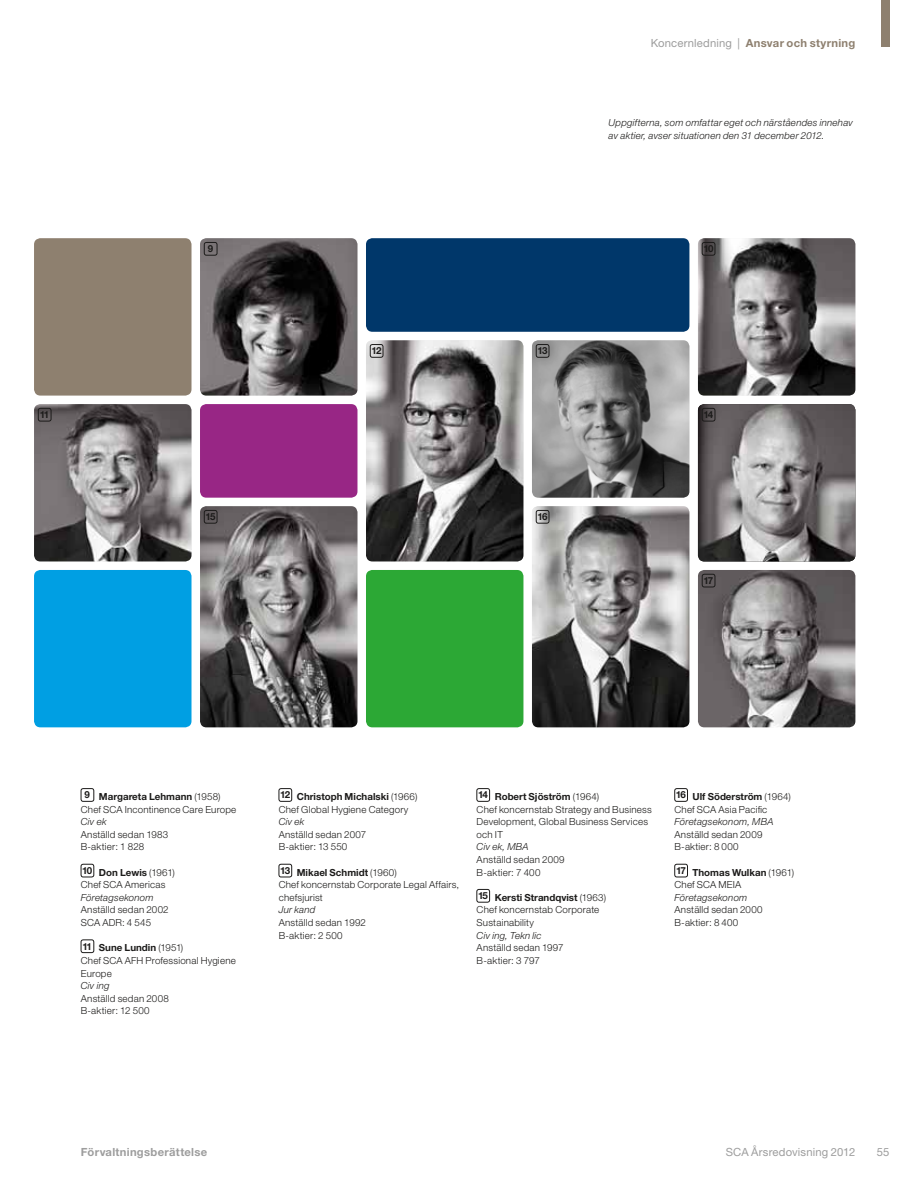
<style>
.page{position:relative;width:915px;height:1191px;background:#fff}
.page>*{position:absolute;margin:0;border:0;box-sizing:border-box;transform-origin:0 0}
.t1{font:700 11.25px "Helvetica Neue LT Std";letter-spacing:.025em;color:#8e806f}
.t2{font:11.25px "Helvetica Neue LT Std";letter-spacing:.015em;color:#9d9d9d}
.t3{font:700 11.25px "Helvetica Neue LT Std";letter-spacing:.025em;color:#9d9d9d}
.t4{font:300 9.75px/12.6px "Helvetica Neue LT Std";letter-spacing:.02em;color:#1c1b1a}
.t5{font:italic 300 9.75px/12.6px "Helvetica Neue LT Std";letter-spacing:.02em;color:#1c1b1a}
.t6{font:700 9.75px "Helvetica Neue LT Std";letter-spacing:-.09em;color:#1c1b1a}
.s1{font-weight:400;color:#9d9d9d}
.s2{font-weight:700}
.s3{font-style:italic}
</style>
<div class="page">
<div style="left:81px;top:788px;width:13px;height:13px;border:1px solid #1c1b1a;border-radius:2px"></div>
<div style="left:81px;top:864px;width:13px;height:13px;border:1px solid #1c1b1a;border-radius:2px"></div>
<div style="left:81px;top:939px;width:13px;height:13px;border:1px solid #1c1b1a;border-radius:2px"></div>
<div style="left:279px;top:788px;width:13px;height:13px;border:1px solid #1c1b1a;border-radius:2px"></div>
<div style="left:279px;top:864px;width:13px;height:13px;border:1px solid #1c1b1a;border-radius:2px"></div>
<div style="left:476px;top:788px;width:13px;height:13px;border:1px solid #1c1b1a;border-radius:2px"></div>
<div style="left:476px;top:889px;width:13px;height:13px;border:1px solid #1c1b1a;border-radius:2px"></div>
<div style="left:674px;top:788px;width:13px;height:13px;border:1px solid #1c1b1a;border-radius:2px"></div>
<div style="left:674px;top:864px;width:13px;height:13px;border:1px solid #1c1b1a;border-radius:2px"></div>
<div style="left:34px;top:238px;width:157px;height:157px;background:#8e806f;border-radius:6px"></div>
<img style="left:34px;top:404px;width:157px;height:157px">
<div style="left:34px;top:570px;width:157px;height:157px;background:#009fe3;border-radius:6px"></div>
<img style="left:200px;top:238px;width:157px;height:157px">
<div style="left:200px;top:404px;width:157px;height:93px;background:#982685;border-radius:6px"></div>
<img style="left:200px;top:506px;width:157px;height:221px">
<div style="left:366px;top:238px;width:323px;height:94px;background:#00376a;border-radius:6px"></div>
<img style="left:366px;top:340px;width:157px;height:221px">
<div style="left:366px;top:570px;width:157px;height:157px;background:#2ca835;border-radius:6px"></div>
<img style="left:532px;top:340px;width:157px;height:157px">
<img style="left:532px;top:506px;width:157px;height:221px">
<img style="left:697px;top:238px;width:158px;height:157px">
<img style="left:697px;top:404px;width:158px;height:157px">
<img style="left:698px;top:570px;width:157px;height:157px">
<div style="left:38px;top:408px;width:13px;height:13px;border:1px solid #1c1b1a;border-radius:2px"></div>
<div style="left:370px;top:344px;width:13px;height:13px;border:1px solid #1c1b1a;border-radius:2px"></div>
<div style="left:536px;top:344px;width:13px;height:13px;border:1px solid #1c1b1a;border-radius:2px"></div>
<div style="left:204px;top:242px;width:13px;height:13px;border:1px solid #1c1b1a;border-radius:2px"></div>
<div style="left:204px;top:510px;width:13px;height:13px;border:1px solid #1c1b1a;border-radius:2px"></div>
<div style="left:536px;top:510px;width:13px;height:13px;border:1px solid #1c1b1a;border-radius:2px"></div>
<div style="left:701px;top:242px;width:14px;height:13px;border:1px solid #1c1b1a;border-radius:2px"></div>
<div style="left:701px;top:408px;width:14px;height:13px;border:1px solid #1c1b1a;border-radius:2px"></div>
<div style="left:701px;top:574px;width:14px;height:13px;border:1px solid #1c1b1a;border-radius:2px"></div>
<div style="left:880px;top:0;width:9px;height:47px;background:#8e806f"></div>
<p class="t6" style="left:40px;top:409px;width:11px">11</p>
<p class="t6" style="left:208px;top:243px;width:7px">9</p>
<p class="t6" style="left:371px;top:345px;width:11px">12</p>
<p class="t6" style="left:537px;top:345px;width:11px">13</p>
<p class="t6" style="left:205px;top:511px;width:12px">15</p>
<p class="t6" style="left:537px;top:511px;width:12px">16</p>
<p class="t1" style="left:650px;top:36px;width:206px"><span class="s1">Koncernledning |</span> Ansvar och styrning</p>
<p class="t5" style="left:608px;top:116px;width:246px">Uppgifterna, som omfattar eget och närståendes innehav av aktier, avser situationen den 31 december 2012.</p>
<p class="t6" style="left:703px;top:243px;width:12px">10</p>
<p class="t6" style="left:703px;top:409px;width:11px">14</p>
<p class="t6" style="left:703px;top:574px;width:11px">17</p>
<p class="t4" style="left:81px;top:790px;width:157px;text-indent:4px"><sup>9</sup> <span class="s2">Margareta Lehmann</span> (1958)<br>Chef SCA Incontinence Care Europe<br><span class="s3">Civ ek<br></span>Anställd sedan 1983<br>B-aktier: 1 828</p>
<p class="t4" style="left:81px;top:865px;width:95px"><sup>10</sup> <span class="s2">Don Lewis</span> (1961)<br>Chef SCA Americas<br><span class="s3">Företagsekonom<br></span>Anställd sedan 2002<br>SCA ADR: 4 545</p>
<p class="t4" style="left:81px;top:941px;width:156px"><sup>11</sup> <span class="s2">Sune Lundin</span> (1951)<br>Chef SCA AFH Professional Hygiene<br>Europe<br><span class="s3">Civ ing<br></span>Anställd sedan 2008<br>B-aktier: 12 500</p>
<p class="t4" style="left:279px;top:790px;width:140px"><sup>12</sup> <span class="s2">Christoph Michalski</span> (1966)<br>Chef Global Hygiene Category<br><span class="s3">Civ ek<br></span>Anställd sedan 2007<br>B-aktier: 13 550</p>
<p class="t4" style="left:279px;top:865px;width:182px"><sup>13</sup> <span class="s2">M ikael Schmidt</span> (1960)<br>Chef koncernstab Corporate Legal Affairs, chefsjurist<br><span class="s3">Jur kand<br></span>Anställd sedan 1992<br>B-aktier: 2 500</p>
<p class="t4" style="left:476px;top:790px;width:176px"><sup>14</sup> <span class="s2">Robert Sjöström</span> (1964)<br>Chef koncernstab Strategy and Business<br>Development, Global Business Services och IT<br><span class="s3">Civ ek, MBA<br></span>Anställd sedan 2009<br>B-aktier: 7 400</p>
<p class="t4" style="left:476px;top:891px;width:131px"><sup>15</sup> <span class="s2">Kersti Strandqvist</span> (1963)<br>Chef koncernstab Corporate<br>Sustainability<br><span class="s3">Civ ing, Tekn lic<br></span>Anställd sedan 1997<br>B-aktier: 3 797</p>
<p class="t4" style="left:674px;top:790px;width:118px"><sup>16</sup> <span class="s2">Ulf Söderström</span> (1964)<br>Chef SCA Asia Pacific<br><span class="s3">Företagsekonom, MBA<br></span>Anställd sedan 2009<br>B-aktier: 8 000</p>
<p class="t4" style="left:674px;top:865px;width:121px"><sup>17</sup> <span class="s2">Thomas Wulkan</span> (1961)<br>Chef SCA MEIA<br><span class="s3">Företagsekonom<br></span>Anställd sedan 2000<br>B-aktier: 8 400</p>
<p class="t3" style="left:81px;top:1145px;width:128px">Förvaltningsberättelse</p>
<p class="t2" style="left:725px;top:1145px;width:131px">SCA Årsredovisning 2012</p>
<p class="t2" style="left:876px;top:1145px;width:14px">55</p>
</div>
